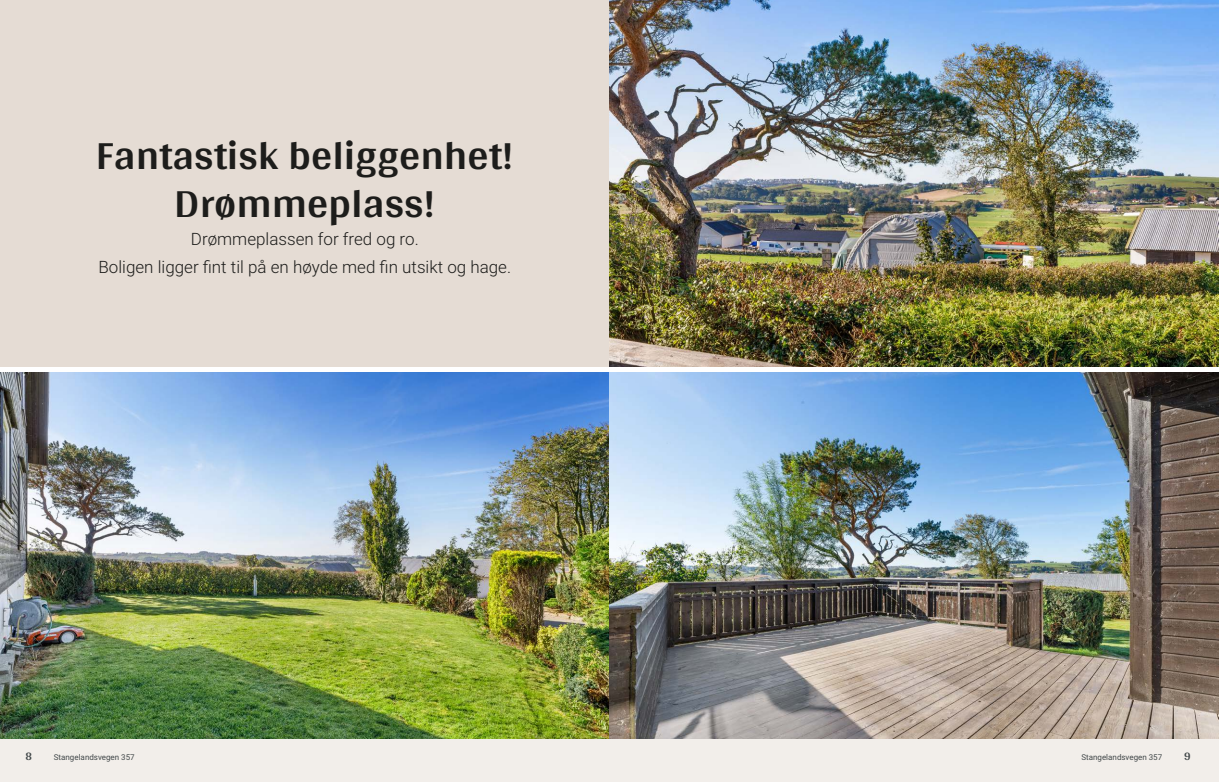
<style>
.page{position:relative;width:1219px;height:782px;background:#fff}
.page>*{position:absolute;margin:0;border:0;box-sizing:border-box;transform-origin:0 0}
.t1{font:700 42px/48px "Arya";color:#1d1d1b;text-align:center}
.t2{font:300 17px/28px "Roboto Vitec";color:#1d1d1b;text-align:center}
.t3{font:700 12px "Arya";color:#414749}
.t4{font:8px "Roboto Vitec";color:#414749}
</style>
<div class="page">
<img style="left:0;top:372px;width:609px;height:367px">
<div style="left:0;top:739px;width:612px;height:42px;background:#f2eeea"></div>
<div style="left:0;top:0;width:612px;height:367px;background:#e5dcd4"></div>
<img style="left:609px;top:0;width:610px;height:367px">
<img style="left:609px;top:372px;width:610px;height:367px">
<div style="left:607px;top:739px;width:612px;height:42px;background:#f2eeea"></div>
<h1 class="t1" style="left:96px;top:131px;width:419px">Fantastisk beliggenhet!<br>Drømmeplass!</h1>
<p class="t2" style="left:98px;top:224px;width:414px">Drømmeplassen for fred og ro.<br>Boligen ligger fint til på en høyde med fin utsikt og hage.</p>
<p class="t3" style="left:26px;top:749px;width:8px">8</p>
<p class="t4" style="left:54px;top:751px;width:82px">Stangelandsvegen 357</p>
<p class="t4" style="left:1081px;top:751px;width:82px">Stangelandsvegen 357</p>
<p class="t3" style="left:1184px;top:749px;width:8px">9</p>
</div>
